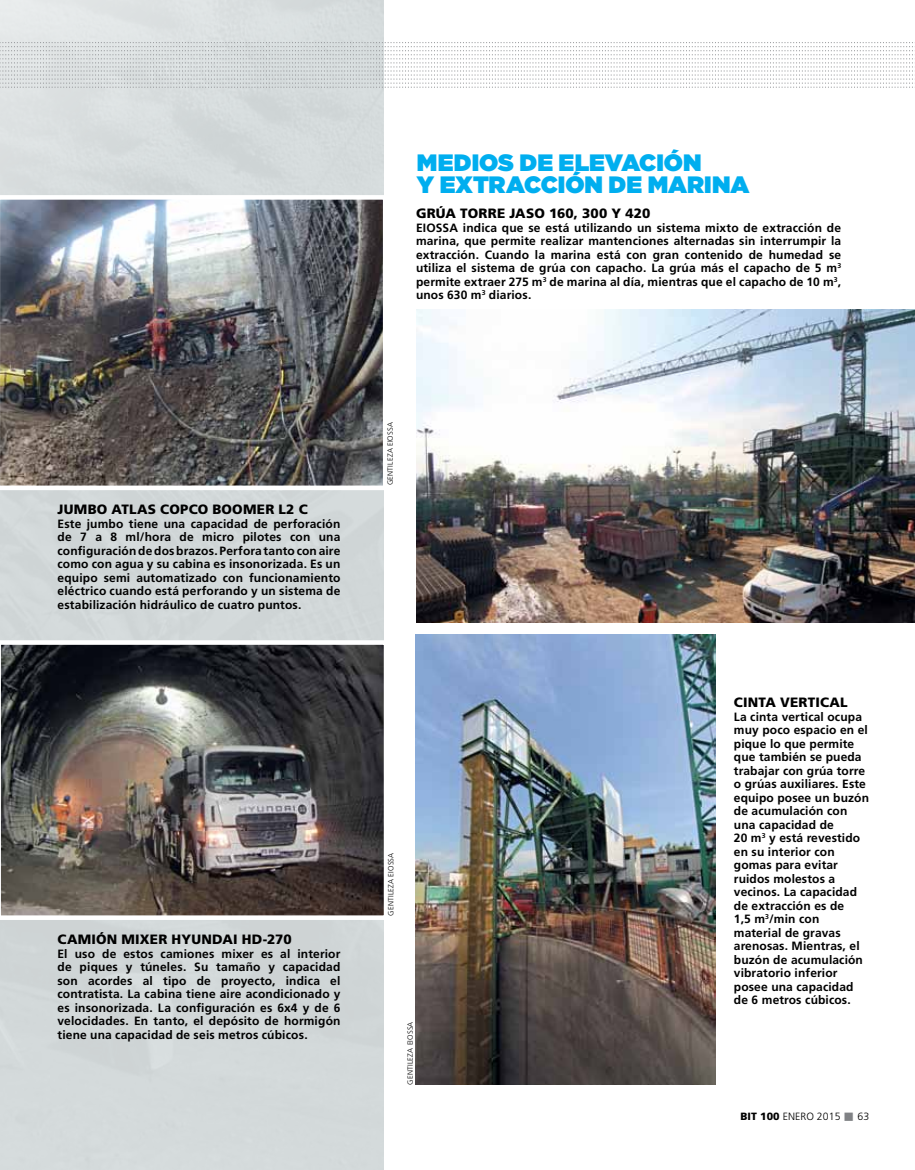
<style>
.page{position:relative;width:915px;height:1170px;background:#fff}
.page>*{position:absolute;margin:0;border:0;box-sizing:border-box;transform-origin:0 0}
.t1{font:900 23.7px "Gotham";letter-spacing:.005em;color:#00aeef}
.t2{font:900 13.5px "Frutiger";letter-spacing:.015em;color:#000}
.t3{font:700 12px/13.5px "Frutiger";letter-spacing:.01em;color:#000;text-align:justify}
.t4{font:300 10.5px "Frutiger";letter-spacing:.005em;color:#000}
.t5{font:300 7.5px "Frutiger";letter-spacing:.025em;color:#000}
.s1{font-weight:900}
.s2{color:#808285}
</style>
<div class="page">
<svg style="left:0;top:42px;width:913px;height:46px"></svg>
<img style="left:0;top:195px;width:383px;height:291px">
<img style="left:0;top:640px;width:384px;height:276px">
<img style="left:416px;top:310px;width:498px;height:312px">
<img style="left:415px;top:634px;width:300px;height:450px">
<h1 class="t1" style="left:416px;top:146px;width:53px">MEDIOS</h1>
<h1 class="t1" style="left:519px;top:146px;width:101px">DE ELEVACI</h1>
<h1 class="t1" style="left:663px;top:146px;width:37px">ÓN</h1>
<h1 class="t1" style="left:416px;top:168px;width:105px">Y EXTRACCI</h1>
<h1 class="t1" style="left:565px;top:168px;width:155px">ÓN DE MARINA</h1>
<p class="t2" style="left:416px;top:205px;width:236px">GRÚA TORRE JASO 160, 300 Y 420</p>
<p class="t3" style="left:416px;top:221px;width:15px">EIOSSA</p>
<p class="t3" style="left:416px;top:221px;width:426px;text-indent:47px">indica que se está utilizando un sistema mixto de extracción de marina, que permite realizar mantenciones alternadas sin interrumpir la extracción. Cuando la marina está con gran contenido de humedad se utiliza el sistema de grúa con capacho. La grúa más el capacho de 5 m<sup>3 </sup>permite extraer 275 m<sup>3</sup> de marina al día, mientras que el capacho de 10 m<sup>3</sup>, unos 630 m<sup>3</sup> diarios.</p>
<p class="t2" style="left:57px;top:501px;width:251px">JUMBO ATLAS COPCO BOOME R L2 C</p>
<p class="t3" style="left:57px;top:516px;width:284px">Este jumbo tiene una capacidad de perforación de 7 a 8 ml/hora de micro pilotes con una configuración de dos brazos. Perfora tanto con aire como con agua y su cabina es insonorizada. Es un equipo semi automatizado con funcionamiento eléctrico cuando está perforando y un sistema de estabilización hidráulico de cuatro puntos.</p>
<p class="t5" style="left:386px;top:485px;width:64px;rotate:-90deg">GENTILEZA EIOSSA</p>
<p class="t2" style="left:57px;top:931px;width:236px">CAMI ÓN MIXER HYUNDAI HD-270</p>
<p class="t3" style="left:57px;top:946px;width:284px">El uso de estos camiones mixer es al interior de piques y túneles. Su tamaño y capacidad son acordes al tipo de proyecto, indica el contratista. La cabina tiene aire acondicionado y es insonorizada. La configuración es 6x4 y de 6 velocidades. En tanto, el depósito de hormigón tiene una capacidad de seis metros cúbicos.</p>
<p class="t5" style="left:386px;top:915px;width:64px;rotate:-90deg">GENTILEZA EIOSSA</p>
<p class="t5" style="left:406px;top:1084px;width:64px;rotate:-90deg">GENTILEZA EIOSSA</p>
<p class="t2" style="left:733px;top:694px;width:115px">CI NTA VERTI CAL</p>
<p class="t3" style="left:733px;top:709px;width:137px;text-align:left">La cinta vertical ocupa muy poco espacio en el pique lo que permite que también se pueda trabajar con grúa torre o grúas auxiliares. Este equipo posee un buzón de acumulación con una capacidad de<br>20 m<sup>3</sup> y está revestido en su interior con gomas para evitar ruidos molestos a vecinos. La capacidad de extracción es de<br>1,5 m<sup>3</sup>/min con material de gravas arenosas. M ientras, el buzón de acumulación vibratorio inferior posee una capacidad de 6 metros cúbicos.</p>
<p class="t4" style="left:740px;top:1110px;width:130px"><span class="s1">BIT 100</span> ENERO 2015 <span class="s2">■</span> 63</p>
</div>
